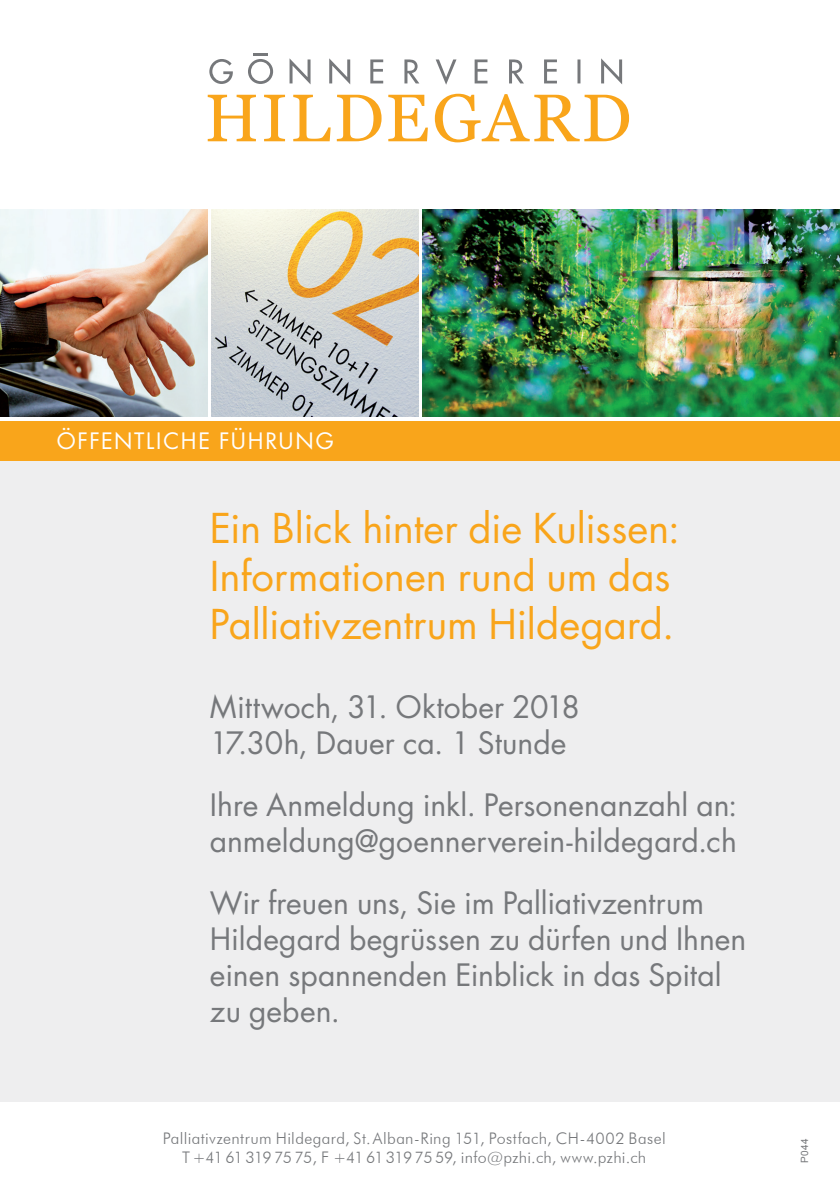
<style>
.page{position:relative;width:840px;height:1191px;background:#fff}
.page>*{position:absolute;margin:0;border:0;box-sizing:border-box;transform-origin:0 0}
.t1{font:40px/48px "Futura Std";letter-spacing:-.005em;color:#f9a51b}
.t2{font:30px/36px "Futura Std";color:#76787b}
.t3{font:22px "Futura Std";letter-spacing:.08em;color:#fff}
.t4{font:300 16px/19.2px "Futura BT";letter-spacing:.02em;color:#76787b;text-align:center}
.t5{font:10px "Arial";color:#76787b}
</style>
<div class="page">
<svg style="left:207px;top:94px;width:421px;height:48px"></svg>
<svg style="left:209px;top:53px;width:412px;height:32px"></svg>
<div style="left:0;top:421px;width:839px;height:680px;background:#eeeeef"></div>
<img style="left:0;top:210px;width:207px;height:207px">
<img style="left:211px;top:210px;width:207px;height:207px">
<img style="left:422px;top:210px;width:417px;height:207px">
<div style="left:0;top:421px;width:839px;height:40px;background:#f9a51b"></div>
<p class="t3" style="left:57px;top:427px;width:278px">ÖFFENTLICHE FÜHRUNG</p>
<h1 class="t1" style="left:210px;top:505px;width:471px">Ein Blick hinter die Kulissen:<br>Informationen rund um das<br>Palliativzentrum Hildegard.</h1>
<p class="t2" style="left:210px;top:689px;width:371px">Mittwoch, 31. Oktober 2018<br>17.30h, Dauer ca. 1 Stunde</p>
<p class="t2" style="left:210px;top:787px;width:528px">Ihre Anmeldung inkl. Personenanzahl an: anmeldung@goennerverein-hildegard.ch</p>
<p class="t2" style="left:210px;top:885px;width:537px">Wir freuen uns, Sie im Palliativzentrum<br>Hildegard begrüssen zu dürfen und Ihnen einen spannenden Einblick in das Spital zu geben.</p>
<p class="t4" style="left:163px;top:1128px;width:504px">Palliativzentrum Hildegard, St.Alban-Ring 151, Postfach, CH-4002 Basel<br>T +41 61 319 75 75, F +41 61 319 75 59, info@pzhi.ch, www.pzhi.ch</p>
<p class="t5" style="left:797px;top:1162px;width:26px;rotate:-90deg">P044</p>
</div>
